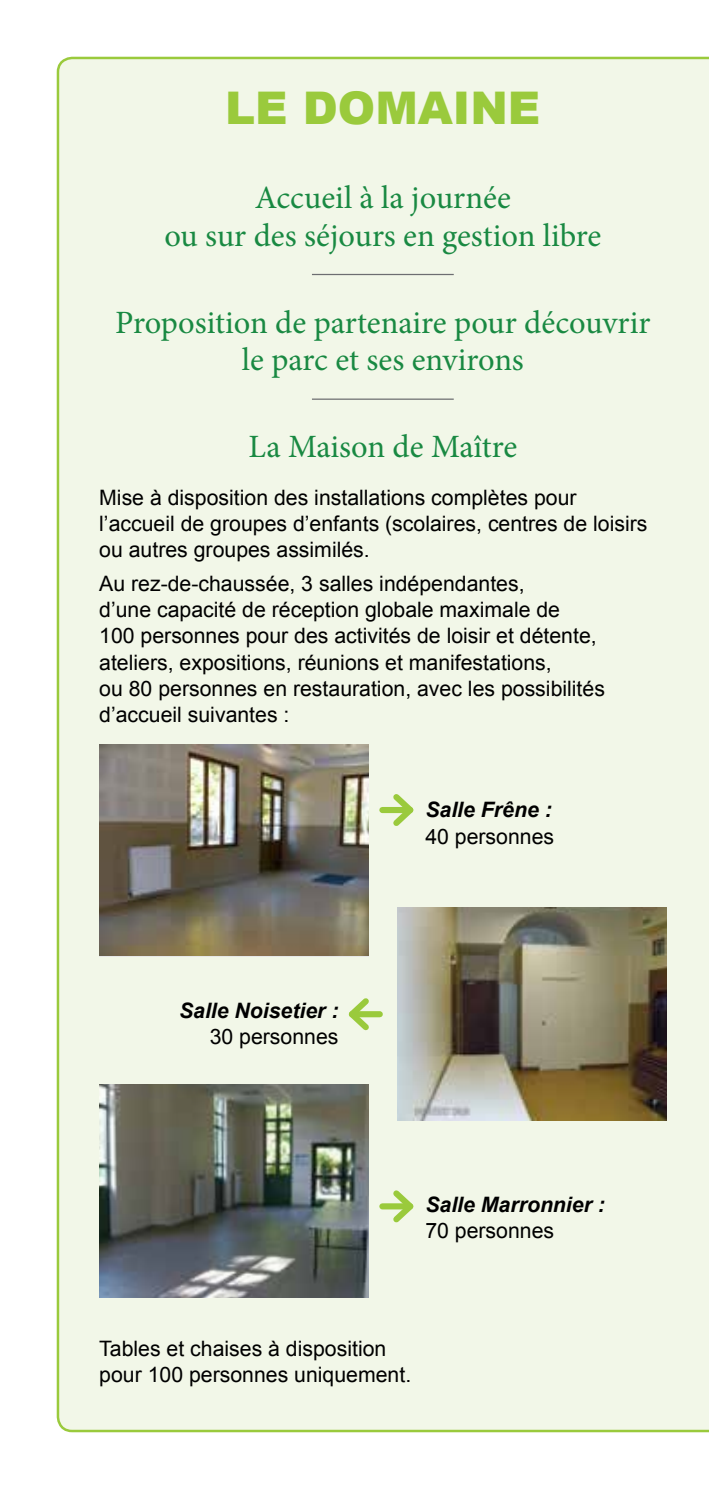
<style>
.page{position:relative;width:709px;height:1489px;background:#fff}
.page>*{position:absolute;margin:0;border:0;box-sizing:border-box;transform-origin:0 0}
.t1{font:900 45px "Arial";color:#9aca3c}
.t2{font:32.5px/37.5px "Minion Pro";color:#198942;text-align:center}
.t3{font:21.25px/26.2px "Arial";color:#000}
.t4{font:italic 700 21.25px "Arial";color:#000}
</style>
<div class="page">
<div style="left:57px;top:57px;width:652px;height:1374px;background:#f2f7e8"></div>
<hr style="left:312px;top:274px;width:142px;height:1px;background:#6d6e71">
<hr style="left:312px;top:398px;width:142px;height:2px;background:#6d6e71">
<img style="left:99px;top:744px;width:270px;height:211px">
<img style="left:397px;top:907px;width:269px;height:213px">
<img style="left:99px;top:1084px;width:270px;height:213px">
<div style="left:382px;top:807px;width:28px;height:6px;background:#9aca3c"></div>
<svg style="left:388px;top:788px;width:31px;height:43px"></svg>
<div style="left:382px;top:1203px;width:28px;height:6px;background:#9aca3c"></div>
<svg style="left:388px;top:1184px;width:31px;height:43px"></svg>
<div style="left:352px;top:1011px;width:28px;height:6px;background:#9aca3c"></div>
<svg style="left:343px;top:992px;width:31px;height:43px"></svg>
<h1 class="t1" style="left:225px;top:76px;width:316px">LE DOMAINE</h1>
<h2 class="t2" style="left:164px;top:179px;width:438px">Accueil à la journée<br>ou sur des séjours en gestion libre</h2>
<h2 class="t2" style="left:115px;top:304px;width:537px">Proposition de partenaire pour découvrir le parc et ses environs</h2>
<h2 class="t2" style="left:248px;top:428px;width:270px">La Maison de Maître</h2>
<p class="t3" style="left:99px;top:484px;width:549px">Mise à disposition des installations complètes pour l’accueil de groupes d’enfants (scolaires, centres de loisirs ou autres groupes assimilés.</p>
<p class="t3" style="left:99px;top:570px;width:507px">Au rez-de-chaussée, 3 salles indépendantes,<br>d’une capacité de réception globale maximale de<br>100 personnes pour des activités de loisir et détente, ateliers, expositions, réunions et manifestations,<br>ou 80 personnes en restauration, avec les possibilités d’accueil suivantes :</p>
<p class="t4" style="left:425px;top:795px;width:128px">Salle Frêne :</p>
<p class="t3" style="left:425px;top:823px;width:130px">40 personnes</p>
<p class="t4" style="left:179px;top:996px;width:161px">Salle Noisetier :</p>
<p class="t3" style="left:210px;top:1023px;width:130px">30 personnes</p>
<p class="t4" style="left:425px;top:1190px;width:181px">Salle Marronnier :</p>
<p class="t3" style="left:425px;top:1217px;width:130px">70 personnes</p>
<p class="t3" style="left:99px;top:1334px;width:313px">Tables et chaises à disposition pour 100 personnes uniquement.</p>
</div>
